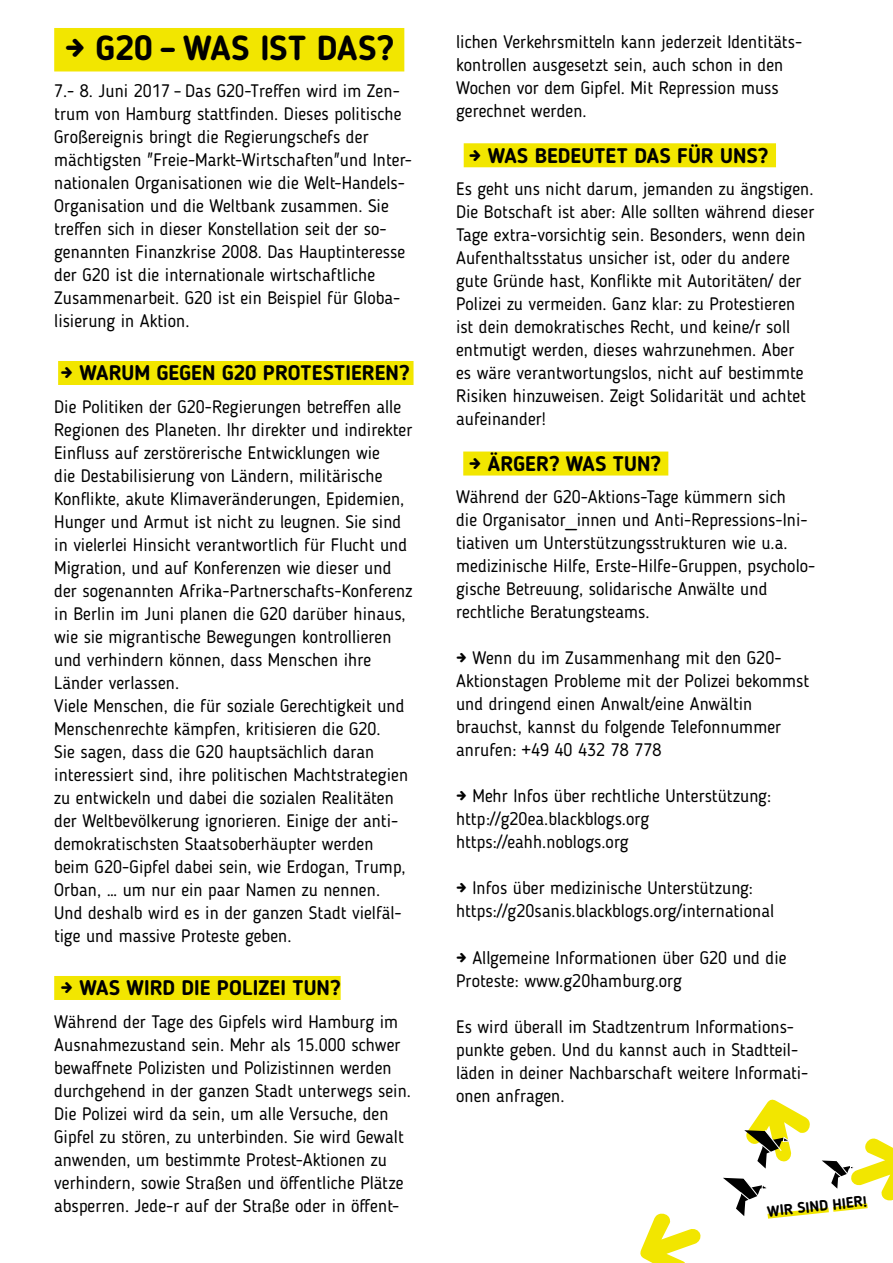
<style>
.page{position:relative;width:893px;height:1263px;background:#fff}
.page>*{position:absolute;margin:0;border:0;box-sizing:border-box;transform-origin:0 0}
.t1{font:700 34.5px "Blogger Sans";letter-spacing:.005em;color:#000}
.t2{font:700 21px "Blogger Sans";letter-spacing:.005em;color:#000}
.t3{font:18px/23px "Blogger Sans";letter-spacing:.005em;color:#000}
.t4{font:700 15px "Blogger Sans";color:#000}
.s1{font-weight:700}
</style>
<div class="page">
<div style="left:54px;top:28px;width:350px;height:43px;background:#f2e600"></div>
<div style="left:58px;top:361px;width:356px;height:24px;background:#f2e600"></div>
<div style="left:54px;top:976px;width:287px;height:24px;background:#f2e600"></div>
<div style="left:464px;top:143px;width:312px;height:24px;background:#f2e600"></div>
<div style="left:463px;top:451px;width:205px;height:24px;background:#f2e600"></div>
<svg style="left:723px;top:1130px;width:145px;height:89px"></svg>
<h1 class="t1" style="left:65px;top:27px;width:331px">→ G20 – WAS IST DAS?</h1>
<p class="t3" style="left:54px;top:79px;width:359px">7.- 8. Juni 2017 – Das G20-Treffen wird im Zen&shy;trum von Hamburg stattfinden. Dieses politische Großereignis bringt die Regierungschefs der mächtigsten "Freie-Markt-Wirtschaften"und Inter&shy;nationalen Organisationen wie die Welt-Handels-Organisation und die Weltbank zusammen. Sie treffen sich in dieser Konstellation seit der so&shy;genannten Finanzkrise 2008. Das Hauptinteresse der G20 ist die internationale wirtschaftliche Zusammenarbeit. G20 ist ein Beispiel für Globa&shy;lisierung in Aktion.</p>
<p class="t2" style="left:61px;top:360px;width:351px">→ WARUM GEGEN G20 PROTESTIEREN?</p>
<p class="t3" style="left:54px;top:395px;width:360px">Die Politiken der G20-Regierungen betreffen alle Regionen des Planeten. Ihr direkter und indirekter Einfluss auf zerstörerische Entwicklungen wie<br>die Destabilisierung von Ländern, militärische Konflikte, akute Klimaveränderungen, Epidemien, Hunger und Armut ist nicht zu leugnen. Sie sind in vielerlei Hinsicht verantwortlich für Flucht und Migration, und auf Konferenzen wie dieser und der sogenannten Afrika-Partnerschafts-Konferenz in Berlin im Juni planen die G20 darüber hinaus, wie sie migrantische Bewegungen kontrollieren und verhindern können, dass Menschen ihre Länder verlassen.<br>Viele Menschen, die für soziale Gerechtigkeit und Menschenrechte kämpfen, kritisieren die G20.<br>Sie sagen, dass die G20 hauptsächlich daran interessiert sind, ihre politischen Machtstrategien zu entwickeln und dabei die sozialen Realitäten der Weltbevölkerung ignorieren. Einige der anti&shy;demokratischsten Staatsoberhäupter werden beim G20-Gipfel dabei sein, wie Erdogan, Trump, Orban, … um nur ein paar Namen zu nennen.<br>Und deshalb wird es in der ganzen Stadt vielfäl&shy;tige und massive Proteste geben.</p>
<p class="t2" style="left:61px;top:975px;width:282px">→ WAS WIRD DIE POLIZEI TUN?</p>
<p class="t3" style="left:54px;top:1010px;width:358px">Während der Tage des Gipfels wird Hamburg im Ausnahmezustand sein. Mehr als 15.000 schwer bewaffnete Polizisten und Polizistinnen werden durchgehend in der ganzen Stadt unterwegs sein.<br>Die Polizei wird da sein, um alle Versuche, den Gipfel zu stören, zu unterbinden. Sie wird Gewalt anwenden, um bestimmte Protest-Aktionen zu verhindern, sowie Straßen und öffentliche Plätze absperren. Jede-r auf der Straße oder in öffent-</p>
<p class="t3" style="left:456px;top:30px;width:348px">lichen Verkehrsmitteln kann jederzeit Identitäts&shy;kontrollen ausgesetzt sein, auch schon in den Wochen vor dem Gipfel. Mit Repression muss gerechnet werden.</p>
<p class="t2" style="left:469px;top:143px;width:301px">→ WAS BEDEUTET DAS FÜR UNS?</p>
<p class="t3" style="left:456px;top:177px;width:360px">Es geht uns nicht darum, jemanden zu ängstigen.<br>Die Botschaft ist aber: Alle sollten während dieser Tage extra-vorsichtig sein. Besonders, wenn dein Aufenthaltsstatus unsicher ist, oder du andere gute Gründe hast, Konflikte mit Autoritäten/ der Polizei zu vermeiden. Ganz klar: zu Protestieren ist dein demokratisches Recht, und keine/r soll entmutigt werden, dieses wahrzunehmen. Aber<br>es wäre verantwortungslos, nicht auf bestimmte Risiken hinzuweisen. Zeigt Solidarität und achtet aufeinander!</p>
<p class="t2" style="left:469px;top:451px;width:194px">→ ÄRGER? WAS TUN?</p>
<p class="t3" style="left:456px;top:485px;width:361px">Während der G20-Aktions-Tage kümmern sich<br>die Organisator_innen und Anti-Repressions-Ini&shy;tiativen um Unterstützungsstrukturen wie u.a. medizinische Hilfe, Erste-Hilfe-Gruppen, psycholo&shy;gische Betreuung, solidarische Anwälte und rechtliche Beratungsteams.</p>
<p class="t3" style="left:456px;top:646px;width:355px"><span class="s1">→</span> Wenn du im Zusammenhang mit den G20- Aktionstagen Probleme mit der Polizei bekommst und dringend einen Anwalt/eine Anwältin brauchst, kannst du folgende Telefonnummer anrufen: +49 40 432 78 778</p>
<p class="t3" style="left:456px;top:784px;width:317px"><span class="s1">→</span> Mehr Infos über rechtliche Unterstützung: http://g20ea.blackblogs.org https://eahh.noblogs.org</p>
<p class="t3" style="left:456px;top:877px;width:320px"><span class="s1">→</span> Infos über medizinische Unterstützung: https://g20sanis.blackblogs.org/international</p>
<p class="t3" style="left:456px;top:946px;width:332px"><span class="s1">→</span> Allgemeine Informationen über G20 und die<br>Proteste: www.g20hamburg.org</p>
<p class="t3" style="left:456px;top:1015px;width:354px">Es wird überall im Stadtzentrum Informations&shy;punkte geben. Und du kannst auch in Stadtteil&shy;läden in deiner Nachbarschaft weitere Informati&shy;onen anfragen.</p>
<p class="t4" style="left:766px;top:1202px;width:102px;rotate:-6deg">WIR SIND HIER!</p>
</div>
